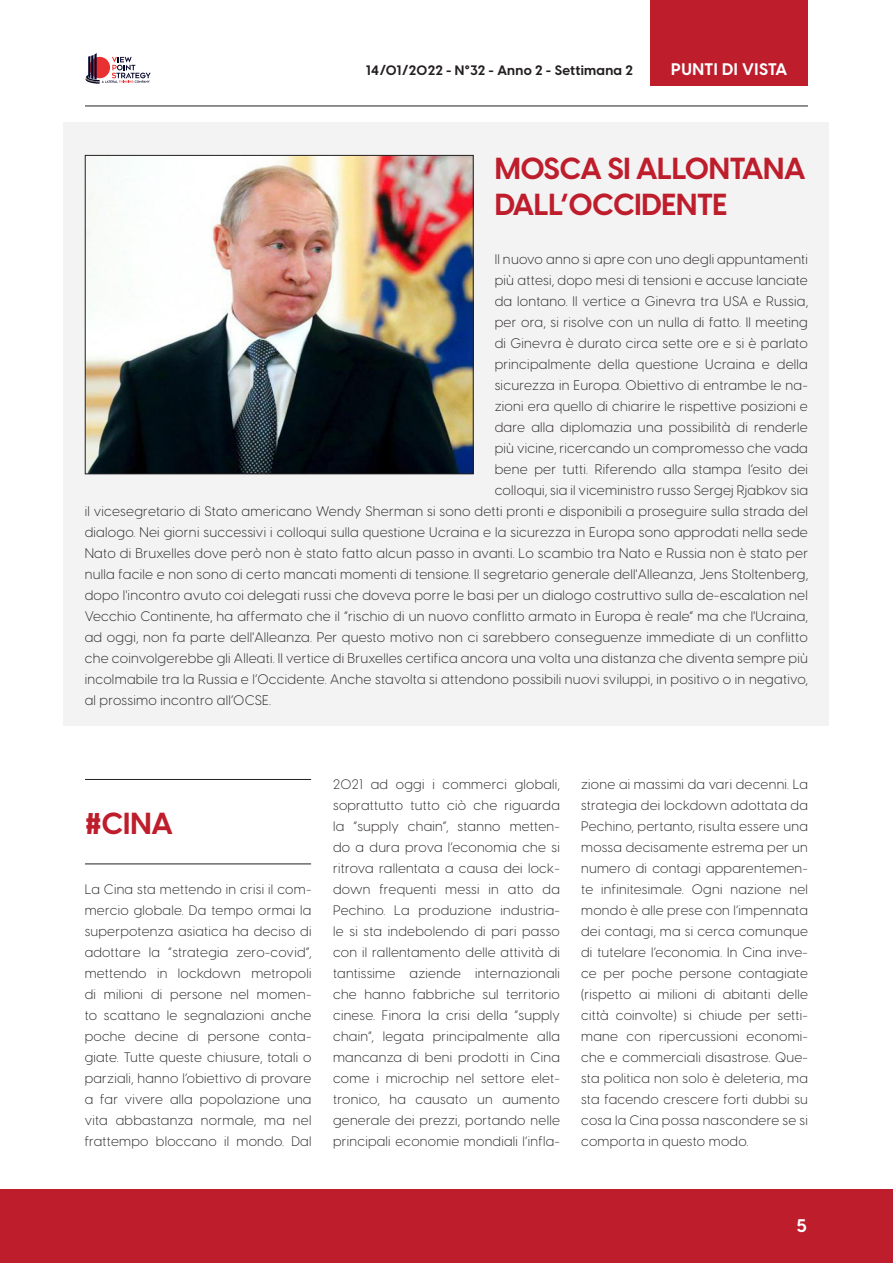
<style>
.page{position:relative;width:893px;height:1263px;background:#fff}
.page>*{position:absolute;margin:0;border:0;box-sizing:border-box;transform-origin:0 0}
.titolo{font:700 30px/36px "Visby CF";letter-spacing:-.01em;color:#be1d2c}
.t1{font:700 18px "Visby CF";color:#fff}
.t2{font:700 16.5px "Visby CF";letter-spacing:.03em;color:#fff}
.testo{font:300 13.65px "Visby CF";letter-spacing:.02em;color:#231f20}
.testo-2{font:300 13.5px/21px "Visby CF";letter-spacing:.02em;color:#231f20;text-align:justify}
.t3{font:700 13.5px "Visby CF";letter-spacing:.02em;color:#231f20}
</style>
<div class="page">
<div style="left:0;top:1189px;width:893px;height:74px;background:#be1d2c"></div>
<svg style="left:86px;top:53px;width:65px;height:31px"></svg>
<hr style="left:85px;top:106px;width:723px;height:1px;background:#231f20">
<div style="left:651px;top:0;width:157px;height:85px;background:#be1d2c"></div>
<div style="left:64px;top:122px;width:765px;height:604px;background:#f3f3f4"></div>
<img style="left:87px;top:157px;width:384px;height:315px">
<div style="left:85px;top:155px;width:388px;height:319px;border:1px solid #231f20"></div>
<hr style="left:85px;top:779px;width:226px;height:1px;background:#231f20">
<hr style="left:85px;top:864px;width:226px;height:1px;background:#231f20">
<p class="t3" style="left:366px;top:62px;width:268px">14/01/2022 - N°32 - Anno 2 - Settimana 2</p>
<p class="t2" style="left:671px;top:58px;width:118px">PUNTI DI VISTA</p>
<p class="titolo" style="left:495px;top:151px;width:312px">MOSCA SI ALLONTANA<br>DALL’OCCIDENTE</p>
<p class="testo" style="left:495px;top:251px;width:315px">Il nuovo anno si apre con uno degli appuntamenti</p>
<p class="testo" style="left:495px;top:272px;width:315px">più attesi, dopo mesi di tensioni e accuse lanciate</p>
<p class="testo" style="left:495px;top:293px;width:315px">da lontano. Il vertice a Ginevra tra USA e Russia,</p>
<p class="testo" style="left:495px;top:314px;width:315px">per ora, si risolve con un nulla di fatto. Il meeting</p>
<p class="testo" style="left:495px;top:335px;width:315px">di Ginevra è durato circa sette ore e si è parlato</p>
<p class="testo" style="left:495px;top:356px;width:315px">principalmente della questione Ucraina e della</p>
<p class="testo" style="left:495px;top:377px;width:315px">sicurezza in Europa. Obiettivo di entrambe le na-</p>
<p class="testo" style="left:495px;top:398px;width:315px">zioni era quello di chiarire le rispettive posizioni e</p>
<p class="testo" style="left:495px;top:419px;width:315px">dare alla diplomazia una possibilità di renderle</p>
<p class="testo" style="left:495px;top:440px;width:315px">più vicine, ricercando un compromesso che vada</p>
<p class="testo" style="left:495px;top:461px;width:315px">bene per tutti. Riferendo alla stampa l’esito dei</p>
<p class="testo" style="left:495px;top:482px;width:315px">colloqui, sia il viceministro russo Sergej Rjabkov sia</p>
<p class="testo" style="left:85px;top:503px;width:725px">il vicesegretario di Stato americano Wendy Sherman si sono detti pronti e disponibili a proseguire sulla strada del</p>
<p class="testo" style="left:85px;top:524px;width:725px">dialogo. Nei giorni successivi i colloqui sulla questione Ucraina e la sicurezza in Europa sono approdati nella sede</p>
<p class="testo" style="left:85px;top:545px;width:725px">Nato di Bruxelles dove però non è stato fatto alcun passo in avanti. Lo scambio tra Nato e Russia non è stato per</p>
<p class="testo" style="left:85px;top:566px;width:725px">nulla facile e non sono di certo mancati momenti di tensione. Il segretario generale dell'Alleanza, Jens Stoltenberg,</p>
<p class="testo" style="left:85px;top:587px;width:725px">dopo l'incontro avuto coi delegati russi che doveva porre le basi per un dialogo costruttivo sulla de-escalation nel</p>
<p class="testo" style="left:85px;top:608px;width:725px">Vecchio Continente, ha affermato che il “rischio di un nuovo conflitto armato in Europa è reale” ma che l'Ucraina,</p>
<p class="testo" style="left:85px;top:629px;width:725px">ad oggi, non fa parte dell'Alleanza. Per questo motivo non ci sarebbero conseguenze immediate di un conflitto</p>
<p class="testo" style="left:85px;top:650px;width:725px">che coinvolgerebbe gli Alleati. Il vertice di Bruxelles certifica ancora una volta una distanza che diventa sempre più</p>
<p class="testo" style="left:85px;top:671px;width:725px">incolmabile tra la Russia e l’Occidente. Anche stavolta si attendono possibili nuovi sviluppi, in positivo o in negativo,</p>
<p class="testo" style="left:85px;top:692px;width:188px">al prossimo incontro all’OCSE.</p>
<p class="titolo" style="left:85px;top:805px;width:90px">#CINA</p>
<p class="testo-2" style="left:85px;top:879px;width:228px">La Cina sta mettendo in crisi il com&shy;mercio globale. Da tempo ormai la superpotenza asiatica ha deciso di adottare la “strategia zero-covid”, mettendo in lockdown metropoli di milioni di persone nel momen&shy;to scattano le segnalazioni anche poche decine di persone conta&shy;giate. Tutte queste chiusure, totali o parziali, hanno l’obiettivo di provare a far vivere alla popolazione una vita abbastanza normale, ma nel frattempo bloccano il mondo. Dal</p>
<p class="testo-2" style="left:333px;top:774px;width:228px">2021 ad oggi i commerci globali, soprattutto tutto ciò che riguarda la “supply chain”, stanno metten&shy;do a dura prova l’economia che si ritrova rallentata a causa dei lock&shy;down frequenti messi in atto da Pechino. La produzione industria&shy;le si sta indebolendo di pari passo con il rallentamento delle attività di tantissime aziende internazionali che hanno fabbriche sul territorio cinese. Finora la crisi della “supply chain”, legata principalmente alla mancanza di beni prodotti in Cina come i microchip nel settore elet&shy;tronico, ha causato un aumento generale dei prezzi, portando nelle principali economie mondiali l’infla-</p>
<p class="testo-2" style="left:581px;top:774px;width:228px">zione ai massimi da vari decenni. La strategia dei lockdown adottata da Pechino, pertanto, risulta essere una mossa decisamente estrema per un numero di contagi apparentemen&shy;te infinitesimale. Ogni nazione nel mondo è alle prese con l’impennata dei contagi, ma si cerca comunque di tutelare l’economia. In Cina inve&shy;ce per poche persone contagiate (rispetto ai milioni di abitanti delle città coinvolte) si chiude per setti&shy;mane con ripercussioni economi&shy;che e commerciali disastrose. Que&shy;sta politica non solo è deleteria, ma sta facendo crescere forti dubbi su cosa la Cina possa nascondere se si comporta in questo modo.</p>
<h2 class="t1" style="left:797px;top:1214px;width:12px">5</h2>
</div>
